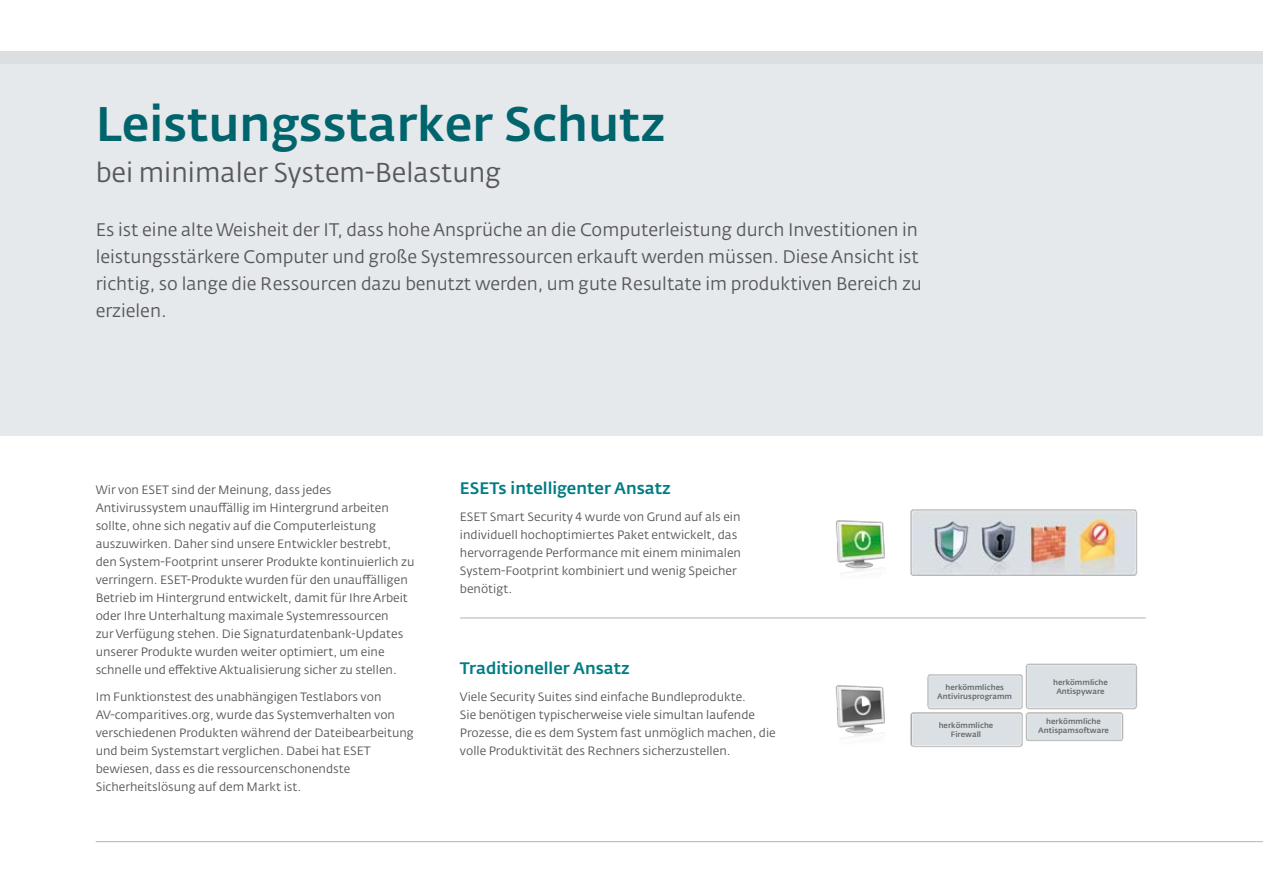
<style>
.page{position:relative;width:1263px;height:893px;background:#fff}
.page>*{position:absolute;margin:0;border:0;box-sizing:border-box;transform-origin:0 0}
.t1{font:500 48px "Fedra Sans Alt Pro";color:#00646c}
.t2{font:27px "Fedra Sans Alt Pro";color:#58585a}
.t3{font:18px/27px "Fedra Sans Alt Pro";color:#58585a}
.t4{font:500 16.5px "Fedra Sans Alt Pro";color:#007d83}
.t5{font:12px/18px "Fedra Sans Alt Pro";color:#58585a}
.t6{font:500 7.65px/9.1px "Fedra Sans Alt Pro";color:#58585a;text-align:center}
</style>
<div class="page">
<div style="left:0;top:51px;width:1263px;height:385px;background:#e5e9ec"></div>
<div style="left:0;top:51px;width:1263px;height:13px;background:#dcdfe2"></div>
<hr style="left:96px;top:841px;width:1167px;height:1px;background:#b1b3b4">
<hr style="left:460px;top:618px;width:686px;height:1px;background:#b1b3b4">
<img style="left:835px;top:509px;width:303px;height:67px">
<img style="left:835px;top:663px;width:303px;height:84px">
<h1 class="t1" style="left:96px;top:94px;width:571px">Leistungsstarker Schutz</h1>
<h2 class="t2" style="left:96px;top:155px;width:407px">bei minimaler System-Belastung</h2>
<p class="t3" style="left:96px;top:216px;width:828px">Es ist eine alte Weisheit der IT, dass hohe Ansprüche an die Computerleistung durch Investitionen in leistungsstärkere Computer und große Systemressourcen erkauft werden müssen. Diese Ansicht ist richtig, so lange die Ressourcen dazu benutzt werden, um gute Resultate im produktiven Bereich zu erzielen.</p>
<p class="t5" style="left:96px;top:481px;width:320px">Wir von ESET sind der Meinung, dass jedes Antivirussystem unauffällig im Hintergrund arbeiten sollte, ohne sich negativ auf die Computerleistung auszuwirken. Daher sind unsere Entwickler bestrebt, den System-Footprint unserer Produkte kontinuierlich zu verringern. ESET-Produkte wurden für den unauffälligen Betrieb im Hintergrund entwickelt, damit für Ihre Arbeit oder Ihre Unterhaltung maximale Systemressourcen<br>zur Verfügung stehen. Die Signaturdatenbank-Updates unserer Produkte wurden weiter optimiert, um eine schnelle und effektive Aktualisierung sicher zu stellen.</p>
<p class="t5" style="left:96px;top:688px;width:320px">Im Funktionstest des unabhängigen Testlabors von AV-comparitives.org, wurde das Systemverhalten von verschiedenen Produkten während der Dateibearbeitung und beim Systemstart verglichen. Dabei hat ESET bewiesen, dass es die ressourcenschonendste Sicherheitslösung auf dem Markt ist.</p>
<h3 class="t4" style="left:460px;top:478px;width:212px">ESETs intelligenter Ansatz</h3>
<p class="t5" style="left:460px;top:508px;width:283px">ESET Smart Security 4 wurde von Grund auf als ein individuell hochoptimiertes Paket entwickelt, das hervorragende Performance mit einem minimalen System-Footprint kombiniert und wenig Speicher benötigt.</p>
<h3 class="t4" style="left:460px;top:658px;width:171px">Traditioneller Ansatz</h3>
<p class="t5" style="left:460px;top:688px;width:317px">Viele Security Suites sind einfache Bundleprodukte.<br>Sie benötigen typischerweise viele simultan laufende Prozesse, die es dem System fast unmöglich machen, die volle Produktivität des Rechners sicherzustellen.</p>
<p class="t6" style="left:937px;top:683px;width:76px">herkömmliches<br>Antivirusprogramm</p>
<p class="t6" style="left:1053px;top:677px;width:56px">herkömmliche<br>Antispyware</p>
<p class="t6" style="left:939px;top:720px;width:56px">herkömmliche<br>Firewall</p>
<p class="t6" style="left:1038px;top:717px;width:72px">herkömmliche<br>Antispamsoftware</p>
</div>
